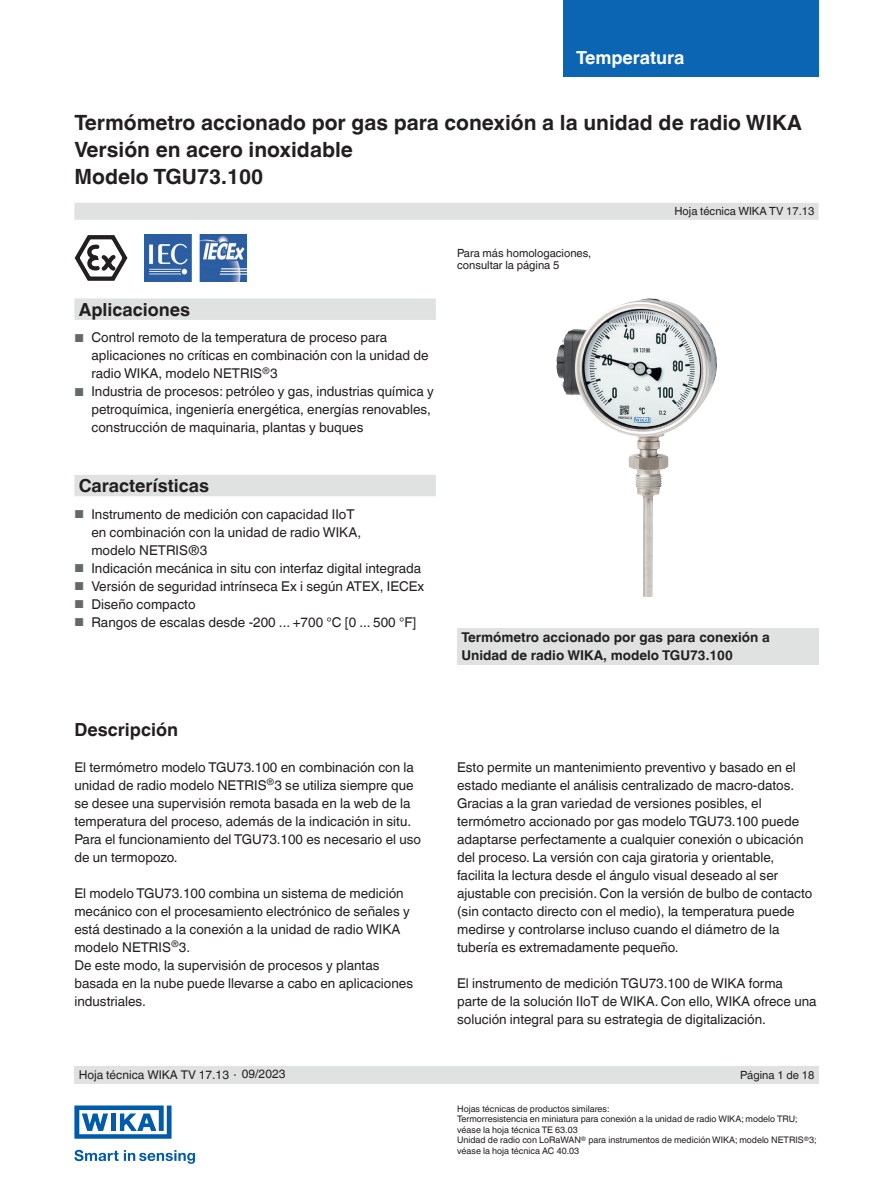
<style>
.page{position:relative;width:893px;height:1188px;background:#fff}
.page>*{position:absolute;margin:0;border:0;box-sizing:border-box;transform-origin:0 0}
.Headline{font:700 21px "Helvetica World";color:#231f20}
.Subheadline1{font:700 18px "Helvetica World";color:#231f20}
.t1{font:700 18px "Helvetica World";color:#fff}
.Running_text{font:13.5px/18px "Helvetica World";color:#231f20}
.Subheadline2{font:700 13.5px "Helvetica World";color:#231f20}
.Small_text{font:12px "Helvetica World";color:#231f20}
.Small_text-2{font:11.25px/12.3px "Helvetica World";color:#231f20}
.Footnotes{font:9px/10.5px "Helvetica World";color:#231f20}
.s1{font-size:11.55px;color:#64696c}
.s2{font-size:11.25px}
</style>
<div class="page">
<div style="left:563px;top:0;width:256px;height:76px;background:#0c65b2"></div>
<div style="left:74px;top:203px;width:745px;height:17px;background:#e0e2e1"></div>
<div style="left:74px;top:1066px;width:745px;height:18px;background:#e0e2e1"></div>
<svg style="left:74px;top:1150px;width:121px;height:14px"></svg>
<svg style="left:74px;top:1106px;width:98px;height:33px"></svg>
<svg style="left:74px;top:298px;width:362px;height:198px"></svg>
<svg style="left:74px;top:235px;width:54px;height:46px"></svg>
<img style="left:145px;top:235px;width:102px;height:46px">
<div style="left:457px;top:628px;width:362px;height:36px;background:#e0e2e1"></div>
<img style="left:556px;top:298px;width:161px;height:299px">
<h2 class="t1" style="left:576px;top:47px;width:110px">Temperatura</h2>
<p class="Headline" style="left:74px;top:110px;width:729px">Termómetro accionado por gas para conexión a la unidad de radio WIKA</p>
<p class="Headline" style="left:74px;top:137px;width:280px">Versión en acero inoxidable</p>
<p class="Headline" style="left:74px;top:164px;width:190px">Modelo TGU73.100</p>
<p class="Subheadline1" style="left:79px;top:299px;width:113px">Aplicaciones</p>
<p class="Running_text" style="left:91px;top:329px;width:339px;text-indent:-17px"><span class="s1">■</span> Control remoto de la temperatura de proceso para aplicaciones no críticas en combinación con la unidad de radio WIKA, modelo NETRIS<sup>®</sup>3</p>
<p class="Running_text" style="left:91px;top:383px;width:344px;text-indent:-17px"><span class="s1">■</span> Industria de procesos: petróleo y gas, industrias química y petroquímica, ingeniería energética, energías renovables, construcción de maquinaria, plantas y buques</p>
<p class="Subheadline1" style="left:79px;top:475px;width:132px">Características</p>
<p class="Running_text" style="left:91px;top:505px;width:271px;text-indent:-17px"><span class="s1">■</span> Instrumento de medición con capacidad IIoT en combinación con la unidad de radio WIKA, modelo NETRIS®3</p>
<p class="Running_text" style="left:74px;top:559px;width:348px"><span class="s1">■</span> Indicación mecánica in situ con interfaz digital integrada</p>
<p class="Running_text" style="left:74px;top:577px;width:351px"><span class="s1">■</span> Versión de seguridad intrínseca Ex i según ATEX, IECEx</p>
<p class="Running_text" style="left:74px;top:595px;width:123px"><span class="s1">■</span> Diseño compacto</p>
<p class="Running_text" style="left:74px;top:613px;width:343px"><span class="s1">■</span> Rangos de escalas desde -200 ... +700 °C [0 ... 500 °F]</p>
<p class="Small_text-2" style="left:457px;top:247px;width:136px">Para más homologaciones, consultar la página 5</p>
<p class="Small_text-2" style="left:674px;top:205px;width:141px">Hoja técnica WIKA TV 17.13</p>
<p class="Subheadline2" style="left:461px;top:630px;width:310px">Termómetro accionado por gas para conexión a</p>
<p class="Subheadline2" style="left:461px;top:648px;width:273px">Unidad de radio WIKA, modelo TGU73.100</p>
<p class="Subheadline1" style="left:74px;top:719px;width:105px">Descripción</p>
<p class="Running_text" style="left:74px;top:758px;width:348px">El termómetro modelo TGU73.100 en combinación con la unidad de radio modelo NETRIS<sup>®</sup>3 se utiliza siempre que se desee una supervisión remota basada en la web de la temperatura del proceso, además de la indicación in situ.<br>Para el funcionamiento del TGU73.100 es necesario el uso de un termopozo.</p>
<p class="Running_text" style="left:74px;top:884px;width:337px">El modelo TGU73.100 combina un sistema de medición mecánico con el procesamiento electrónico de señales y está destinado a la conexión a la unidad de radio WIKA modelo NETRIS<sup>®</sup>3.</p>
<p class="Running_text" style="left:74px;top:956px;width:340px">De este modo, la supervisión de procesos y plantas basada en la nube puede llevarse a cabo en aplicaciones industriales.</p>
<p class="Running_text" style="left:457px;top:758px;width:340px">Esto permite un mantenimiento preventivo y basado en el estado mediante el análisis centralizado de macro-datos.</p>
<p class="Running_text" style="left:457px;top:794px;width:357px">Gracias a la gran variedad de versiones posibles, el termómetro accionado por gas modelo TGU73.100 puede adaptarse perfectamente a cualquier conexión o ubicación del proceso. La versión con caja giratoria y orientable, facilita la lectura desde el ángulo visual deseado al ser ajustable con precisión. Con la versión de bulbo de contacto (sin contacto directo con el medio), la temperatura puede medirse y controlarse incluso cuando el diámetro de la tubería es extremadamente pequeño.</p>
<p class="Running_text" style="left:457px;top:974px;width:361px">El instrumento de medición TGU73.100 de WIKA forma parte de la solución IIoT de WIKA. Con ello, WIKA ofrece una solución integral para su estrategia de digitalización.</p>
<p class="Small_text" style="left:79px;top:1068px;width:208px">Hoja técnica WIKA TV 17.13 <span class="s2">∙</span> 09/2023</p>
<p class="Small_text-2" style="left:740px;top:1068px;width:76px">Página 1 de 18</p>
<p class="Footnotes" style="left:457px;top:1104px;width:154px">Hojas técnicas de productos similares:</p>
<p class="Footnotes" style="left:457px;top:1114px;width:342px">Termorresistencia en miniatura para conexión a la unidad de radio WIKA; modelo TRU; véase la hoja técnica TE 63.03</p>
<p class="Footnotes" style="left:457px;top:1135px;width:361px">Unidad de radio con LoRaWAN<sup>®</sup> para instrumentos de medición WIKA; modelo NETRIS<sup>®</sup>3; véase la hoja técnica AC 40.03</p>
</div>
